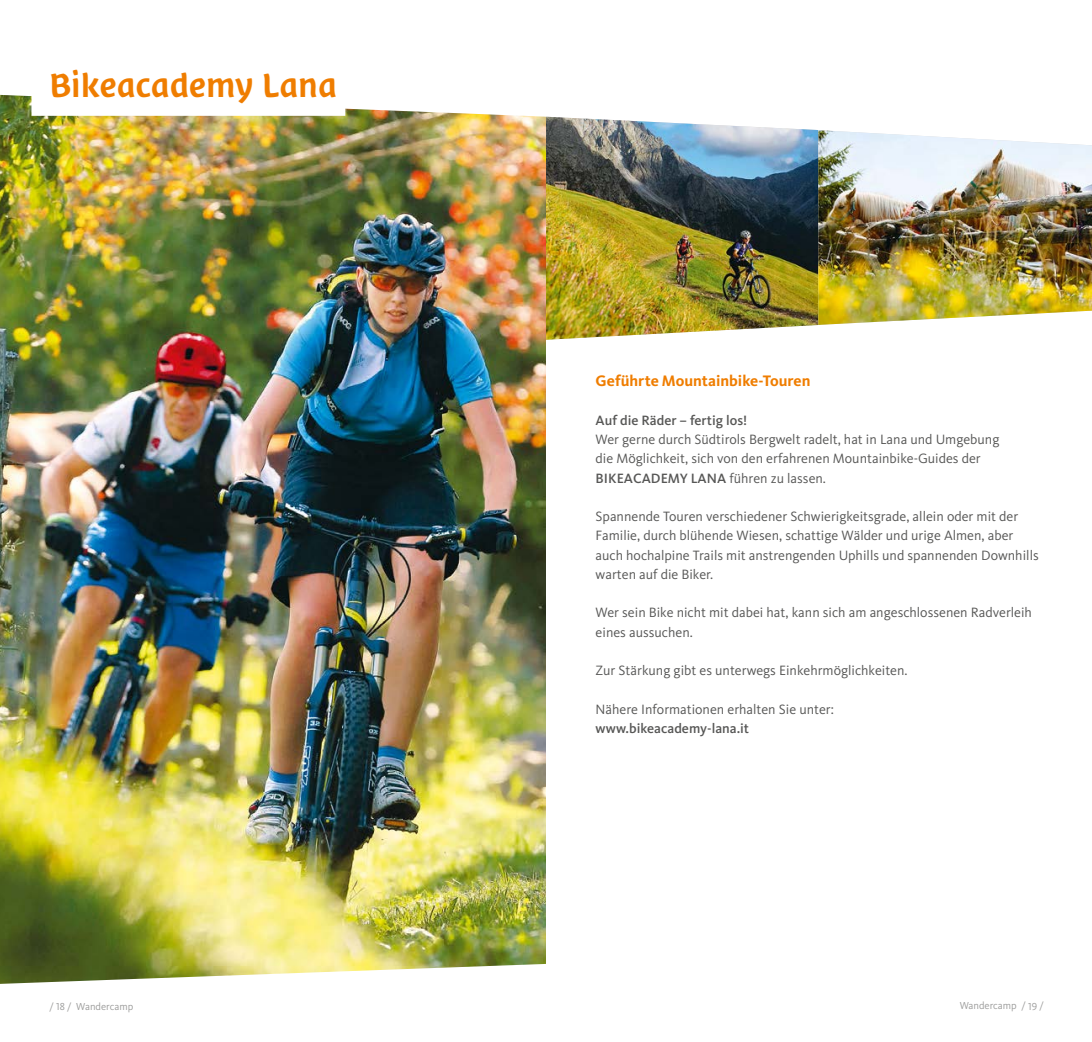
<style>
.page{position:relative;width:1092px;height:1042px;background:#fff}
.page>*{position:absolute;margin:0;border:0;box-sizing:border-box;transform-origin:0 0}
.t1{font:38.5px "Suedtirol";letter-spacing:-.02em;color:#ef7d00}
.t2{font:700 15.75px "Kievit";color:#ef7d00}
.t3{font:14px/19.2px "Kievit";color:#575756}
.t4{font:500 14px "Kievit";color:#575756}
.t5{font:10.5px "Kievit";color:#9d9d9c}
.s1{font-weight:500}
.s2{font-family:"Kievit Regular SC"}
</style>
<div class="page">
<img style="left:0;top:95px;width:546px;height:889px">
<div style="left:32px;top:58px;width:313px;height:58px;background:#fff"></div>
<img style="left:546px;top:117px;width:272px;height:223px">
<img style="left:818px;top:130px;width:273px;height:195px">
<h1 class="t1" style="left:49px;top:63px;width:289px">Bikeacademy Lana</h1>
<p class="t2" style="left:595px;top:371px;width:216px">Geführte Mountainbike-Touren</p>
<p class="t4" style="left:595px;top:411px;width:153px">Auf die Räder – fertig los!</p>
<p class="t3" style="left:595px;top:430px;width:405px">Wer gerne durch Südtirols Bergwelt radelt, hat in Lana und Umgebung die Möglichkeit, sich von den erfahrenen Mountainbike-Guides der<br><span class="s1">BIKEACADEMY LANA</span> führen zu lassen.</p>
<p class="t3" style="left:595px;top:507px;width:444px">Spannende Touren verschiedener Schwierigkeitsgrade, allein oder mit der Familie, durch blühende Wiesen, schattige Wälder und urige Almen, aber auch hochalpine Trails mit anstrengenden Uphills und spannenden Downhills warten auf die Biker.</p>
<p class="t3" style="left:595px;top:603px;width:438px">Wer sein Bike nicht mit dabei hat, kann sich am angeschlossenen Radverleih eines aussuchen.</p>
<p class="t3" style="left:595px;top:661px;width:313px">Zur Stärkung gibt es unterwegs Einkehrmöglichkeiten.</p>
<p class="t3" style="left:595px;top:699px;width:240px">Nähere Informationen erhalten Sie unter:</p>
<p class="t4" style="left:595px;top:719px;width:155px">www.bikeacademy-lana.it</p>
<p class="t5" style="left:50px;top:1001px;width:85px"><span class="s2">/ 18 /</span> Wandercamp</p>
<p class="t5" style="left:959px;top:1000px;width:85px">Wandercamp <span class="s2">/ 19 /</span></p>
</div>
